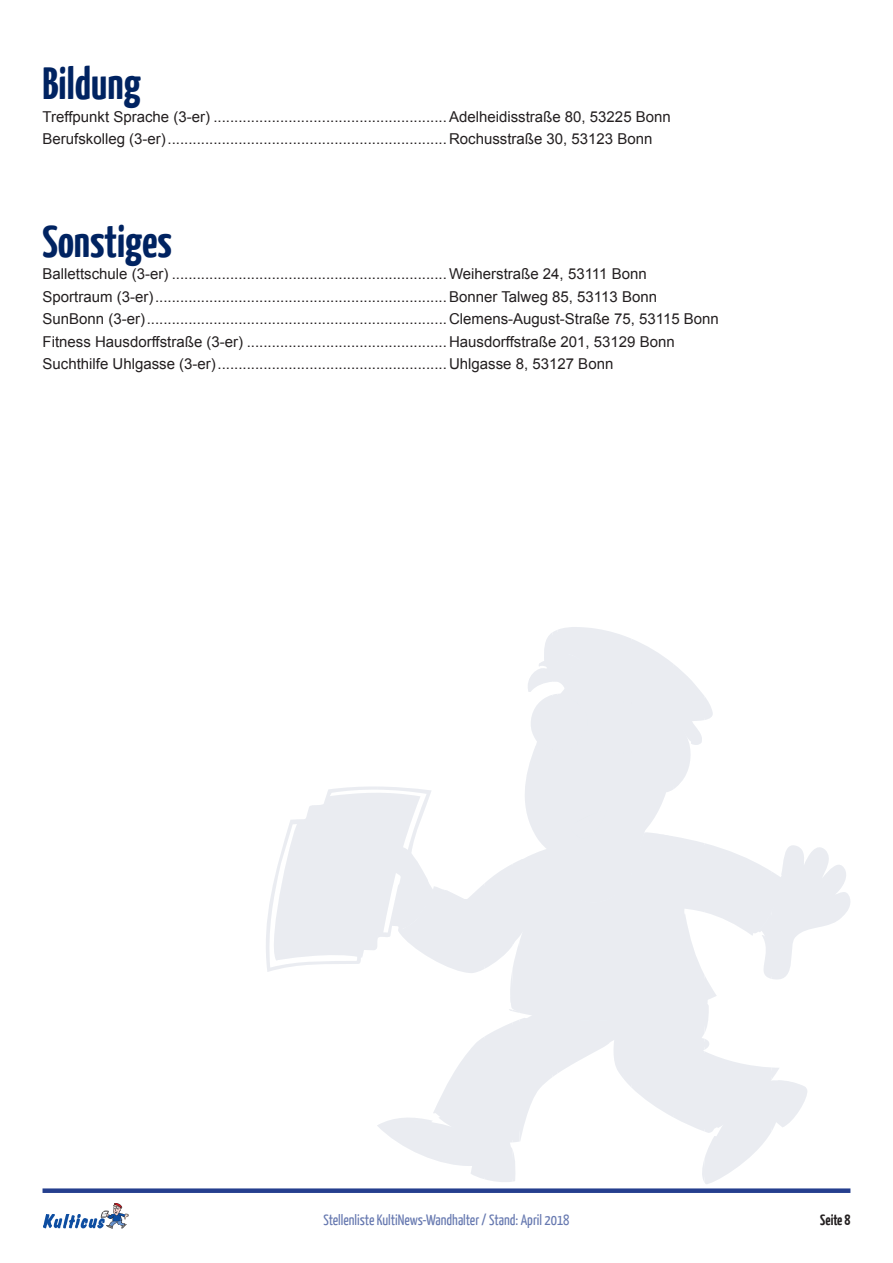
<style>
.page{position:relative;width:893px;height:1263px;background:#fff}
.page>*{position:absolute;margin:0;border:0;box-sizing:border-box;transform-origin:0 0}
.t1{font:700 45px "Yanone Kaffeesatz";color:#002361}
.t2{font:15px/22.5px "Arial";color:#231f20}
.t3{font:15px "Yanone Kaffeesatz";color:#253f8e}
.t4{font:700 15px "Yanone Kaffeesatz";color:#231f20}
</style>
<div class="page">
<img style="left:44px;top:1203px;width:85px;height:26px">
<div style="left:43px;top:1188px;width:807px;height:5px;background:#253f8e"></div>
<svg style="left:266px;top:627px;width:584px;height:557px"></svg>
<h1 class="t1" style="left:43px;top:56px;width:100px">Bildung</h1>
<p class="t2" style="left:43px;top:105px;width:630px">Treffpunkt Sprache (3-er) ........................................................Adelheidisstraße 80, 53225 Bonn<br>Berufskolleg (3-er)...................................................................Rochusstraße 30, 53123 Bonn</p>
<h1 class="t1" style="left:43px;top:213px;width:131px">Sonstiges</h1>
<p class="t2" style="left:43px;top:263px;width:678px">Ballettschule (3-er) ..................................................................Weiherstraße 24, 53111 Bonn Sportraum (3-er)......................................................................Bonner Talweg 85, 53113 Bonn SunBonn (3-er)........................................................................Clemens-August-Straße 75, 53115 Bonn Fitness Hausdorffstraße (3-er) ................................................Hausdorffstraße 201, 53129 Bonn Suchthilfe Uhlgasse (3-er).......................................................Uhlgasse 8, 53127 Bonn</p>
<p class="t3" style="left:323px;top:1210px;width:248px">Stellenliste KultiNews-Wandhalter / Stand: April 2018</p>
<p class="t4" style="left:820px;top:1210px;width:32px">Seite 8</p>
</div>
